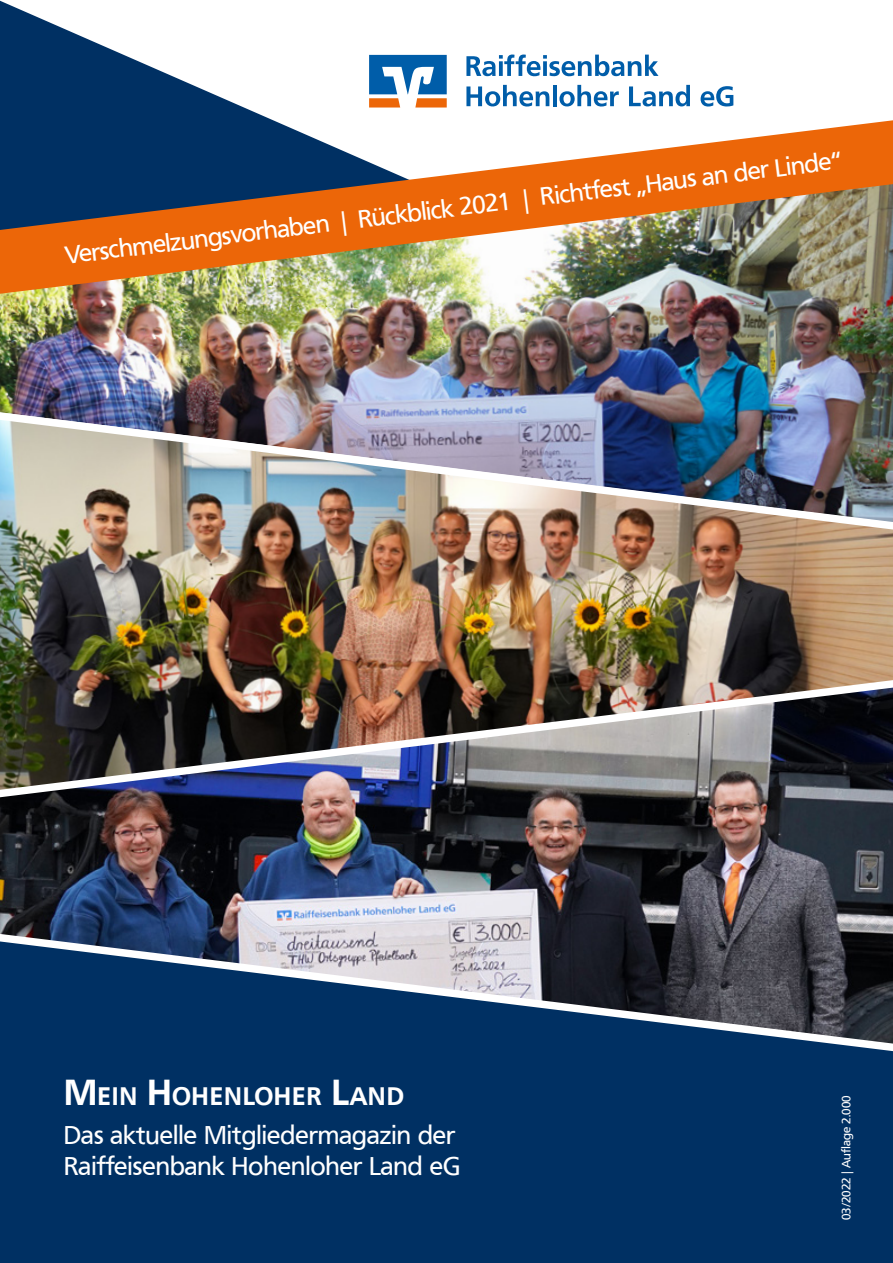
<style>
.page{position:relative;width:893px;height:1263px;background:#fff}
.page>*{position:absolute;margin:0;border:0;box-sizing:border-box;transform-origin:0 0}
.t1{font:25.5px/30.6px "Frutiger VR";color:#fff}
.t2{font:700 25.2px "Frutiger VR";letter-spacing:.04em;color:#fff}
.t3{font:24.75px "Frutiger VR";color:#fff}
.t4{font:12px "Frutiger VR";color:#fff}
.s1{font-size:36px}
</style>
<div class="page">
<img style="left:0;top:529px;width:893px;height:151px">
<img style="left:0;top:294px;width:893px;height:118px">
<img style="left:0;top:797px;width:893px;height:128px">
<img style="left:0;top:680px;width:893px;height:117px">
<img style="left:0;top:412px;width:893px;height:117px">
<svg style="left:0;top:0;width:424px;height:120px"></svg>
<img style="left:0;top:120px;width:893px;height:174px">
<svg style="left:0;top:925px;width:893px;height:338px;background:#183e68"></svg>
<svg style="left:369px;top:55px;width:78px;height:53px"></svg>
<svg style="left:466px;top:55px;width:192px;height:21px"></svg>
<svg style="left:466px;top:85px;width:83px;height:22px"></svg>
<hr style="left:553px;top:85px;width:4px;height:21px;background:#005da9">
<svg style="left:559px;top:85px;width:60px;height:22px"></svg>
<svg style="left:629px;top:85px;width:61px;height:21px"></svg>
<svg style="left:701px;top:86px;width:32px;height:21px"></svg>
<p class="t3" style="left:63px;top:241px;width:783px;rotate:-7deg">Verschmelzungsvorhaben | Rückblick 2021 | Richtfest „Haus an der Linde“</p>
<p class="t2" style="left:64px;top:1081px;width:342px"><span class="s1">M</span>EIN <span class="s1">H</span>OHENLOHER <span class="s1">L</span>AND</p>
<p class="t1" style="left:64px;top:1120px;width:398px">Das aktuelle Mitgliedermagazin der<br>Raiffeisenbank Hohenloher Land eG</p>
<p class="t4" style="left:839px;top:1220px;width:127px;rotate:-90deg">03/2022 | Auflage 2.000</p>
</div>
